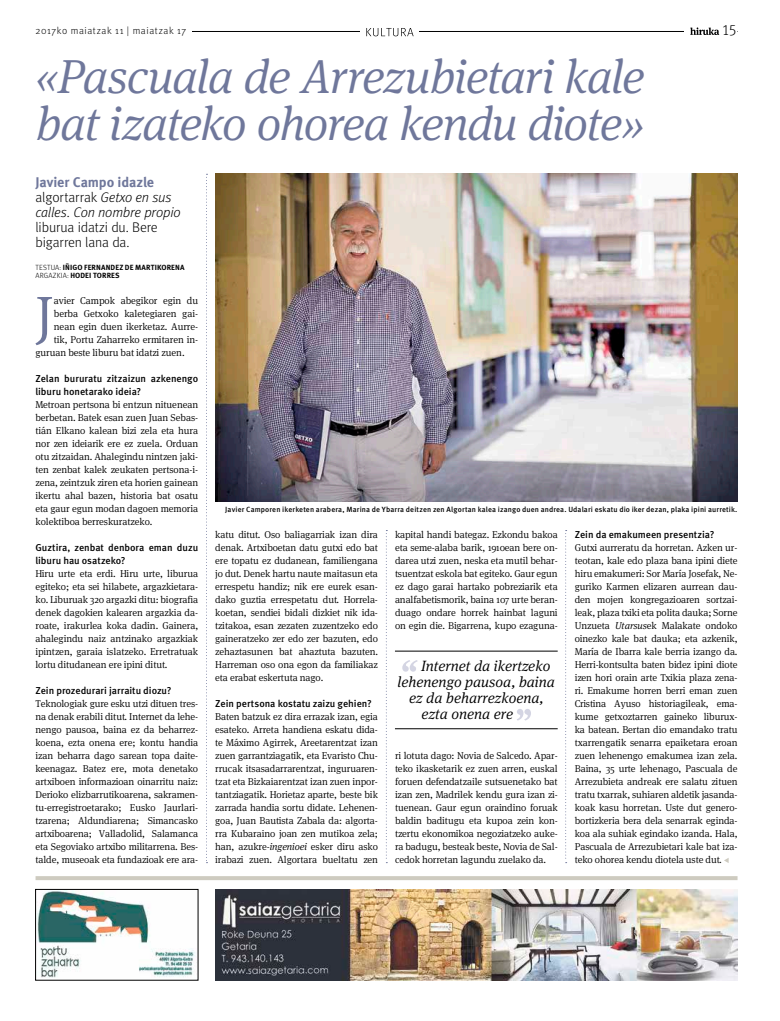
<style>
.page{position:relative;width:780px;height:1021px;background:#fff}
.page>*{position:absolute;margin:0;border:0;box-sizing:border-box;transform-origin:0 0}
.t1{font:300 58.2px "Hiruka Serif";color:#6f779b}
.t2{font:italic 300 48px/47px "Hiruka Serif";letter-spacing:-.03em;color:#6f779b}
.t3{font:italic 300 15px "Hiruka Serif";color:#000}
.t4{font:300 15px "Hiruka";color:#000}
.t5{font:italic 300 14px/15px "Hiruka";letter-spacing:-.01em;color:#000}
.t6{font:300 14px/15px "Hiruka";letter-spacing:-.01em;color:#000}
.t7{font:300 10px/13px "Hiruka Serif";letter-spacing:-.01em;color:#000;text-align:justify}
.t8{font:500 10px/13px "Hiruka";letter-spacing:-.005em;color:#000}
.t9{font:300 10px "Hiruka";letter-spacing:.055em;color:#000}
.t10{font:500 7.5px "Hiruka";letter-spacing:.015em;color:#000}
.t11{font:700 7.5px "Hiruka";color:#000}
.t12{font:300 7.5px "Hiruka";letter-spacing:.03em;color:#000}
.s1{font-weight:700;font-style:normal;color:#6f779b}
.s2{font-style:normal}
.s3{font-weight:700}
.s4{font-weight:300}
.s5{font-style:italic}
</style>
<div class="page">
<hr style="left:43px;top:31px;width:694px;height:1px;background:#000">
<div style="left:361px;top:23px;width:58px;height:18px;background:#fff"></div>
<svg style="left:366px;top:28px;width:47px;height:8px"></svg>
<div style="left:684px;top:22px;width:53px;height:14px;background:#fff"></div>
<svg style="left:690px;top:27px;width:29px;height:8px"></svg>
<div style="left:35px;top:25px;width:157px;height:11px;background:#fff"></div>
<hr style="left:36px;top:876px;width:701px;height:4px;background:#cecbc0">
<img style="left:215px;top:889px;width:522px;height:91px">
<img style="left:37px;top:891px;width:158px;height:86px">
<div style="left:35px;top:889px;width:163px;height:91px;border:1px solid #000"></div>
<svg style="left:724px;top:858px;width:4px;height:5px"></svg>
<img style="left:215px;top:174px;width:522px;height:327px">
<svg style="left:206px;top:174px;width:1px;height:689px"></svg>
<svg style="left:386px;top:530px;width:1px;height:333px"></svg>
<svg style="left:565px;top:530px;width:1px;height:333px"></svg>
<hr style="left:395px;top:651px;width:162px;height:1px;background:#000">
<hr style="left:395px;top:728px;width:162px;height:1px;background:#000">
<svg style="left:402px;top:660px;width:15px;height:11px"></svg>
<svg style="left:517px;top:709px;width:14px;height:11px"></svg>
<p class="t9" style="left:35px;top:25px;width:152px">2017ko maiatzak 11 | maiatzak 17</p>
<h3 class="t4" style="left:721px;top:21px;width:17px">15</h3>
<h2 class="t2" style="left:35px;top:51px;width:610px">«Pascuala de Arrezubietari kale bat izateko ohorea kendu diote»</h2>
<h3 class="t5" style="left:35px;top:174px;width:147px"><span class="s1">JAVIER CAMPO IDAZLE </span><span class="s2">algortarrak</span> Getxo en sus calles. Con nombre propio</h3>
<h3 class="t6" style="left:35px;top:220px;width:124px">liburua idatzi du. Bere bigarren lana da.</h3>
<p class="t12" style="left:35px;top:263px;width:40px">TESTUA: <span class="s3">IÑIGO</span></p>
<p class="t11" style="left:84px;top:262px;width:6px">FERNANDEZ</p>
<p class="t11" style="left:125px;top:262px;width:17px">DE MAR</p>
<p class="t11" style="left:151px;top:262px;width:10px">TIKORENA</p>
<p class="t12" style="left:35px;top:271px;width:10px">Argazkia</p>
<p class="t11" style="left:67px;top:270px;width:13px"><span class="s4">:</span> HODEI</p>
<p class="t11" style="left:93px;top:270px;width:10px">TORRE</p>
<p class="t11" style="left:115px;top:270px;width:6px">S</p>
<h1 class="t1" style="left:35px;top:275px;width:21px">J</h1>
<p class="t7" style="left:54px;top:293px;width:146px">avier Campok abegikor egin du</p>
<p class="t7" style="left:54px;top:306px;width:146px">berba Getxoko kaletegiaren gai-</p>
<p class="t7" style="left:54px;top:319px;width:146px">nean egin duen ikerketaz. Aurre-</p>
<p class="t7" style="left:54px;top:332px;width:146px">tik, Portu Zaharreko ermitaren in-</p>
<p class="t7" style="left:35px;top:345px;width:151px">guruan beste liburu bat idatzi zuen.</p>
<p class="t8" style="left:35px;top:372px;width:164px">Zelan bururatu zitzaizun azkenengo liburu honetarako ideia?</p>
<p class="t7" style="left:35px;top:397px;width:164px">Metroan pertsona bi entzun nituenean berbetan. Batek esan zuen Juan Sebas&shy;tián Elkano kalean bizi zela eta hura nor zen ideiarik ere ez zuela. Orduan otu zitzaidan. Ahalegindu nintzen jaki&shy;ten zenbat kalek zeukaten pertsona-i&shy;zena, zeintzuk ziren eta horien gainean ikertu ahal bazen, historia bat osatu eta gaur egun modan dagoen memoria kolektiboa berreskuratzeko.</p>
<p class="t8" style="left:35px;top:541px;width:164px">Guztira, zenbat denbora eman duzu liburu hau osatzeko?</p>
<p class="t7" style="left:35px;top:566px;width:164px">Hiru urte eta erdi. Hiru urte, liburua egiteko; eta sei hilabete, argazkietara&shy;ko. Liburuak 320 argazki ditu: biografia denek dagokien kalearen argazkia da&shy;roate, irakurlea koka dadin. Gainera, ahalegindu naiz antzinako argazkiak ipintzen, garaia islatzeko. Erretratuak lortu ditudanean ere ipini ditut.</p>
<p class="t8" style="left:35px;top:684px;width:137px">Zein prozedurari jarraitu diozu?</p>
<p class="t7" style="left:35px;top:696px;width:164px">Teknologiak gure esku utzi dituen tres&shy;na denak erabili ditut. Internet da lehe&shy;nengo pausoa, baina ez da beharrez&shy;koena, ezta onena ere; kontu handia izan beharra dago sarean topa daite&shy;keenagaz. Batez ere, mota denetako artxiboen informazioan oinarritu naiz:<br>Derioko elizbarrutikoarena, sakramen&shy;tu-erregistroetarako; Eusko Jaurlari&shy;tzarena; Aldundiarena; Simancasko artxiboarena; Valladolid, Salamanca eta Segoviako artxibo militarrena. Bes&shy;talde, museoak eta fundazioak ere ara-</p>
<p class="t10" style="left:225px;top:504px;width:513px">Javier Camporen ikerketen arabera, Marina de Ybarra deitzen zen Algortan kalea izango duen andrea. Udalari eskatu dio iker dezan, plaka ipini aurretik.</p>
<p class="t7" style="left:215px;top:527px;width:164px">katu ditut. Oso baliagarriak izan dira denak. Artxiboetan datu gutxi edo bat ere topatu ez dudanean, familiengana jo dut. Denek hartu naute maitasun eta errespetu handiz; nik ere eurek esan&shy;dako guztia errespetatu dut. Horrela&shy;koetan, sendiei bidali dizkiet nik ida&shy;tzitakoa, esan zezaten zuzentzeko edo gaineratzeko zer edo zer bazuten, edo zehaztasunen bat ahaztuta bazuten.<br>Harreman oso ona egon da familiakaz eta erabat eskertuta nago.</p>
<p class="t8" style="left:215px;top:697px;width:158px">Zein pertsona kostatu zaizu gehien?</p>
<p class="t7" style="left:215px;top:709px;width:164px">Baten batzuk ez dira errazak izan, egia esateko. Arreta handiena eskatu dida&shy;te Máximo Agirrek, Areetarentzat izan zuen garrantziagatik, eta Evaristo Chu&shy;rrucak itsasadarrarentzat, inguruaren&shy;tzat eta Bizkaiarentzat izan zuen inpor&shy;tantziagatik. Horietaz aparte, beste bik zarrada handia sortu didate. Lehenen&shy;goa, Juan Bautista Zabala da: algorta&shy;rra Kubaraino joan zen mutikoa zela; han, azukre-<span class="s5">ingenioei</span> esker diru asko irabazi zuen. Algortara bueltatu zen</p>
<p class="t7" style="left:395px;top:527px;width:164px">kapital handi bategaz. Ezkondu bakoa eta seme-alaba barik, 1910ean bere on&shy;darea utzi zuen, neska eta mutil behar&shy;tsuentzat eskola bat egiteko. Gaur egun ez dago garai hartako pobreziarik eta analfabetismorik, baina 107 urte beran&shy;duago ondare horrek hainbat laguni on egin die. Bigarrena, kupo ezaguna-</p>
<h3 class="t3" style="left:421px;top:655px;width:131px">Internet da ikertzeko</h3>
<h3 class="t3" style="left:397px;top:671px;width:159px">lehenengo pausoa, baina</h3>
<h3 class="t3" style="left:409px;top:687px;width:136px">ez da beharrezkoena,</h3>
<h3 class="t3" style="left:421px;top:703px;width:93px">ezta onena ere</h3>
<p class="t7" style="left:395px;top:748px;width:164px">ri lotuta dago: Novia de Salcedo. Apar&shy;teko ikasketarik ez zuen arren, euskal foruen defendatzaile sutsuenetako bat izan zen, Madrilek kendu gura izan zi&shy;tuenean. Gaur egun oraindino foruak baldin baditugu eta kupoa zein kon&shy;tzertu ekonomikoa negoziatzeko auke&shy;ra badugu, besteak beste, Novia de Sal&shy;cedok horretan lagundu zuelako da.</p>
<p class="t8" style="left:574px;top:528px;width:141px">Zein da emakumeen presentzia?</p>
<p class="t7" style="left:574px;top:540px;width:164px">Gutxi aurreratu da horretan. Azken ur&shy;teotan, kale edo plaza bana ipini diete hiru emakumeri: Sor María Josefak, Ne&shy;guriko Karmen elizaren aurrean dau&shy;den mojen kongregazioaren sortzai&shy;leak, plaza txiki eta polita dauka; Sorne Unzueta <span class="s5">Utarsus</span>ek Malakate ondoko oinezko kale bat dauka; eta azkenik, María de Ibarra kale berria izango da.<br>Herri-kontsulta baten bidez ipini diote izen hori orain arte Txikia plaza zena&shy;ri. Emakume horren berri eman zuen Cristina Ayuso historiagileak, ema&shy;kume getxoztarren gaineko liburux&shy;ka batean. Bertan dio emandako tratu txarrengatik senarra epaiketara eroan zuen lehenengo emakumea izan zela.<br>Baina, 35 urte lehenago, Pascuala de Arrezubieta andreak ere salatu zituen tratu txarrak, suhiaren aldetik jasanda&shy;koak kasu horretan. Uste dut genero&shy;bortizkeria bera dela senarrak eginda&shy;koa ala suhiak egindako izanda. Hala, Pascuala de Arrezubietari kale bat iza&shy;teko ohorea kendu diotela uste dut.</p>
</div>
